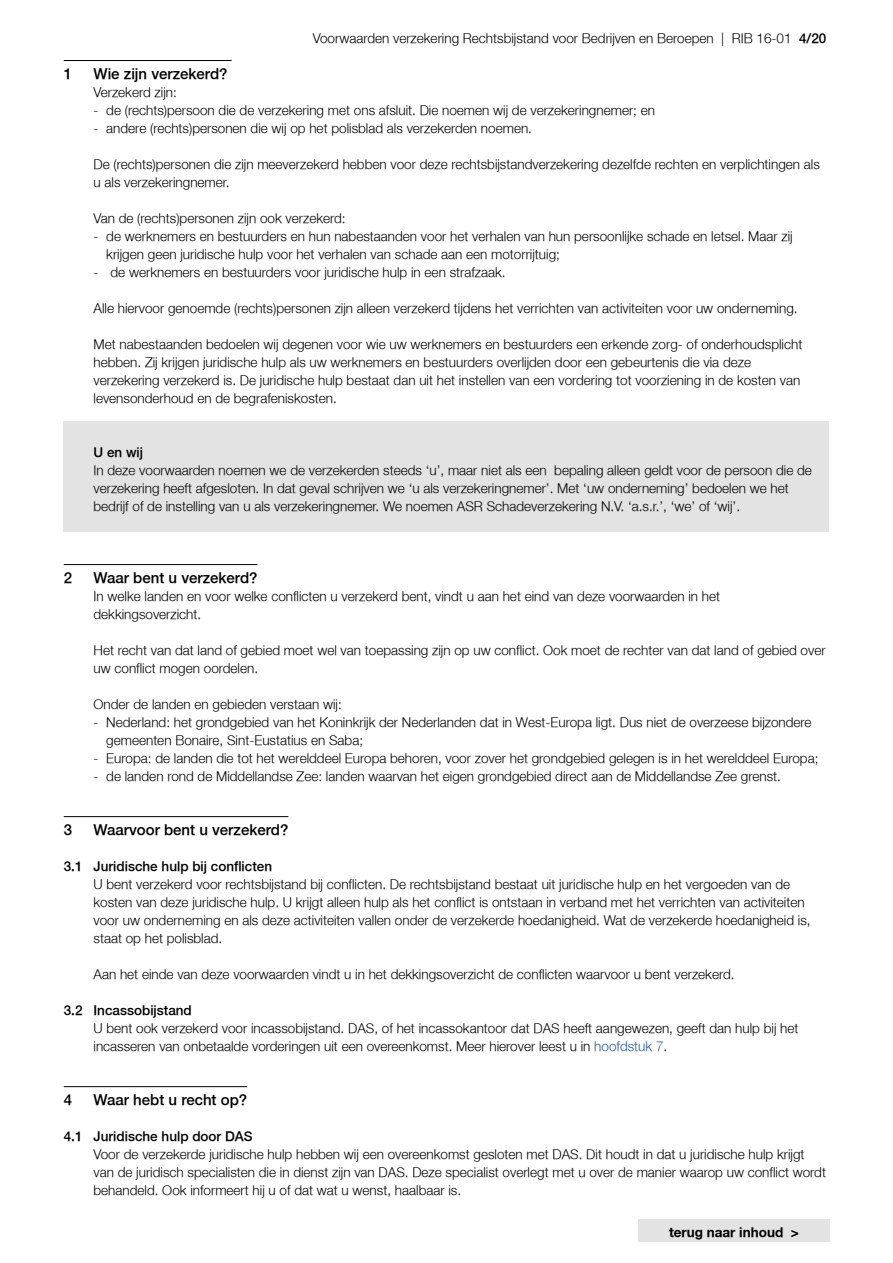
<style>
.page{position:relative;width:893px;height:1263px;background:#fff}
.page>*{position:absolute;margin:0;border:0;box-sizing:border-box;transform-origin:0 0}
.t1{font:300 15px "Fortis Helvetica";color:#000}
.t2{font:300 13.5px/18px "Fortis Helvetica";color:#000}
.t3{font:300 13.5px "Fortis Helvetica";color:#000}
.t4{font:700 13.5px "Fortis Helvetica";color:#000}
.s1{font-style:inherit}
.s2{color:#275b9b}
</style>
<div class="page">
<div style="left:638px;top:1219px;width:192px;height:23px;background:#e3e3e3"></div>
<hr style="left:64px;top:60px;width:168px;height:1px;background:#000">
<div style="left:64px;top:421px;width:765px;height:20px;background:#e3e3e3"></div>
<div style="left:64px;top:439px;width:765px;height:21px;background:#e3e3e3"></div>
<div style="left:64px;top:457px;width:765px;height:38px;background:#e3e3e3"></div>
<div style="left:64px;top:493px;width:765px;height:20px;background:#e3e3e3"></div>
<div style="left:64px;top:511px;width:765px;height:20px;background:#e3e3e3"></div>
<hr style="left:64px;top:564px;width:194px;height:1px;background:#000">
<hr style="left:64px;top:816px;width:224px;height:1px;background:#000">
<hr style="left:64px;top:1086px;width:183px;height:1px;background:#000">
<p class="t2" style="left:313px;top:29px;width:515px">Voorwaarden verzekering Rechtsbijstand voor Bedrijven en Beroepen | RIB 16-01 <span class="s1">4/20</span></p>
<p class="t1" style="left:64px;top:64px;width:10px">1</p>
<p class="t1" style="left:94px;top:64px;width:135px">Wie zijn verzekerd?</p>
<p class="t2" style="left:94px;top:83px;width:85px">Verzekerd zijn:</p>
<p class="t2" style="left:94px;top:101px;width:563px">- de (rechts)persoon die de verzekering met ons afsluit. Die noemen wij de verzekeringnemer; en</p>
<p class="t2" style="left:94px;top:119px;width:440px">- andere (rechts)personen die wij op het polisblad als verzekerden noemen.</p>
<p class="t2" style="left:94px;top:155px;width:728px">De (rechts)personen die zijn meeverzekerd hebben voor deze rechtsbijstandverzekering dezelfde rechten en verplichtingen als u als verzekeringnemer.</p>
<p class="t2" style="left:94px;top:209px;width:254px">Van de (rechts)personen zijn ook verzekerd:</p>
<p class="t2" style="left:106px;top:227px;width:688px;text-indent:-13px">- de werknemers en bestuurders en hun nabestaanden voor het verhalen van hun persoonlijke schade en letsel. Maar zij krijgen geen juridische hulp voor het verhalen van schade aan een motorrijtuig;</p>
<p class="t2" style="left:94px;top:263px;width:414px">- de werknemers en bestuurders voor juridische hulp in een strafzaak.</p>
<p class="t2" style="left:94px;top:299px;width:705px">Alle hiervoor genoemde (rechts)personen zijn alleen verzekerd tijdens het verrichten van activiteiten voor uw onderneming.</p>
<p class="t2" style="left:94px;top:335px;width:710px">Met nabestaanden bedoelen wij degenen voor wie uw werknemers en bestuurders een erkende zorg- of onderhoudsplicht hebben. Zij krijgen juridische hulp als uw werknemers en bestuurders overlijden door een gebeurtenis die via deze verzekering verzekerd is. De juridische hulp bestaat dan uit het instellen van een vordering tot voorziening in de kosten van levensonderhoud en de begrafeniskosten.</p>
<p class="t3" style="left:94px;top:444px;width:51px">U en wij</p>
<p class="t2" style="left:94px;top:461px;width:720px">In deze voorwaarden noemen we de verzekerden steeds ‘u’, maar niet als een bepaling alleen geldt voor de persoon die de verzekering heeft afgesloten. In dat geval schrijven we ‘u als verzekeringnemer’. Met ‘uw onderneming’ bedoelen we het bedrijf of de instelling van u als verzekeringnemer. We noemen ASR Schadeverzekering N.V. ‘a.s.r.’, ‘we’ of ‘wij’.</p>
<p class="t1" style="left:64px;top:568px;width:10px">2</p>
<p class="t1" style="left:94px;top:568px;width:165px">Waar bent u verzekerd?</p>
<p class="t2" style="left:94px;top:587px;width:628px">In welke landen en voor welke conflicten u verzekerd bent, vindt u aan het eind van deze voorwaarden in het dekkingsoverzicht.</p>
<p class="t2" style="left:94px;top:641px;width:734px">Het recht van dat land of gebied moet wel van toepassing zijn op uw conflict. Ook moet de rechter van dat land of gebied over uw conflict mogen oordelen.</p>
<p class="t2" style="left:94px;top:695px;width:250px">Onder de landen en gebieden verstaan wij:</p>
<p class="t2" style="left:106px;top:713px;width:707px;text-indent:-13px">- Nederland: het grondgebied van het Koninkrijk der Nederlanden dat in West-Europa ligt. Dus niet de overzeese bijzondere gemeenten Bonaire, Sint-Eustatius en Saba;</p>
<p class="t2" style="left:94px;top:749px;width:726px">- Europa: de landen die tot het werelddeel Europa behoren, voor zover het grondgebied gelegen is in het werelddeel Europa;</p>
<p class="t2" style="left:94px;top:767px;width:689px">- de landen rond de Middellandse Zee: landen waarvan het eigen grondgebied direct aan de Middellandse Zee grenst.</p>
<p class="t1" style="left:64px;top:820px;width:10px">3</p>
<p class="t1" style="left:94px;top:820px;width:196px">Waarvoor bent u verzekerd?</p>
<p class="t3" style="left:64px;top:858px;width:210px">3.1 Juridische hulp bij conflicten</p>
<p class="t2" style="left:94px;top:875px;width:719px">U bent verzekerd voor rechtsbijstand bij conflicten. De rechtsbijstand bestaat uit juridische hulp en het vergoeden van de kosten van deze juridische hulp. U krijgt alleen hulp als het conflict is ontstaan in verband met het verrichten van activiteiten voor uw onderneming en als deze activiteiten vallen onder de verzekerde hoedanigheid. Wat de verzekerde hoedanigheid is, staat op het polisblad.</p>
<p class="t2" style="left:94px;top:965px;width:642px">Aan het einde van deze voorwaarden vindt u in het dekkingsoverzicht de conflicten waarvoor u bent verzekerd.</p>
<p class="t3" style="left:64px;top:1002px;width:130px">3.2 Incassobijstand</p>
<p class="t2" style="left:94px;top:1019px;width:706px">U bent ook verzekerd voor incassobijstand. DAS, of het incassokantoor dat DAS heeft aangewezen, geeft dan hulp bij het incasseren van onbetaalde vorderingen uit een overeenkomst. Meer hierover leest u in <span class="s2">hoofdstuk 7</span>.</p>
<p class="t1" style="left:64px;top:1090px;width:10px">4</p>
<p class="t1" style="left:94px;top:1090px;width:155px">Waar hebt u recht op?</p>
<p class="t3" style="left:64px;top:1128px;width:190px">4.1 Juridische hulp door DAS</p>
<p class="t2" style="left:94px;top:1145px;width:734px">Voor de verzekerde juridische hulp hebben wij een overeenkomst gesloten met DAS. Dit houdt in dat u juridische hulp krijgt van de juridisch specialisten die in dienst zijn van DAS. Deze specialist overlegt met u over de manier waarop uw conflict wordt behandeld. Ook informeert hij u of dat wat u wenst, haalbaar is.</p>
<p class="t4" style="left:669px;top:1224px;width:131px">terug naar inhoud &gt;</p>
</div>
